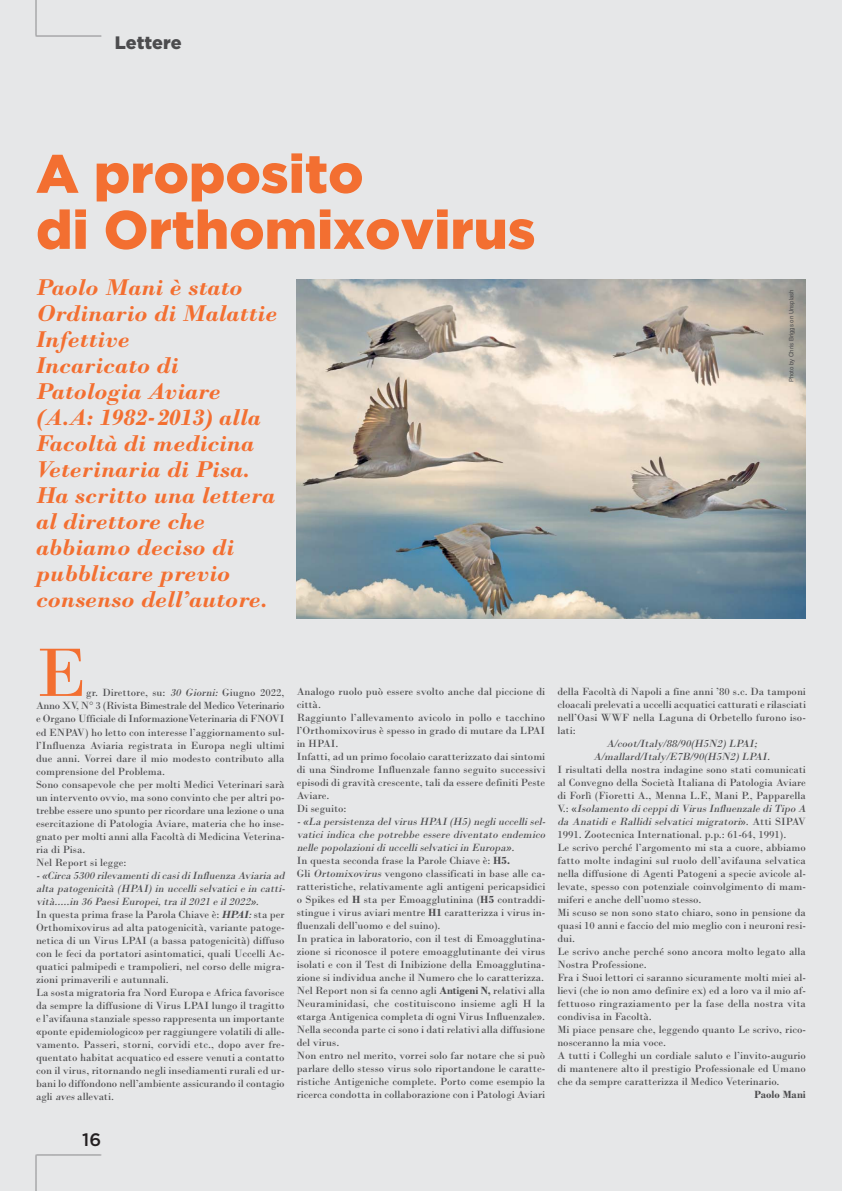
<style>
.page{position:relative;width:842px;height:1191px;background:#e6e7e8}
.page>*{position:absolute;margin:0;border:0;box-sizing:border-box;transform-origin:0 0}
.t1{font:72px "Bodoni";color:#f36f31}
.t2{font:900 54px/56px "Gotham";color:#f36f31}
.t3{font:italic 700 24px/26px "Bodoni";color:#f36f31}
.t4{font:900 18px "Gotham";color:#4c4c4e}
.t5{font:500 18px "Gotham";color:#231f20}
.t6{font:11px/13px "Bodoni";color:#4c4c4e}
.t7{font:italic 11px/13px "Bodoni";color:#4c4c4e;text-align:center}
.t8{font:700 11px "Bodoni";color:#4c4c4e}
.t9{font:6.1px "Helvetica";color:#4c4c4e}
.s1{font-style:italic}
.s2{font-weight:700;font-style:italic}
.s3{font-weight:700}
</style>
<div class="page">
<svg style="left:36px;top:1154px;width:66px;height:37px"></svg>
<svg style="left:36px;top:0;width:66px;height:37px"></svg>
<img style="left:297px;top:279px;width:509px;height:340px">
<h3 class="t4" style="left:115px;top:36px;width:68px">Lettere</h3>
<h2 class="t2" style="left:36px;top:149px;width:501px">A proposito<br>di Orthomixovirus</h2>
<p class="t3" style="left:36px;top:277px;width:243px">Paolo Mani è stato<br>Ordinario di Malattie<br>Infettive<br>Incaricato di<br>Patologia Aviare (A.A: 1982-2013) alla<br>Facoltà di medicina<br>Veterinaria di Pisa.<br>Ha scritto una lettera al direttore che abbiamo deciso di pubblicare previo consenso dell’autore.</p>
<p class="t9" style="left:789px;top:382px;width:94px;rotate:-90deg">Photo by Chris Briggs on Unsplash</p>
<h1 class="t1" style="left:36px;top:648px;width:52px">E</h1>
<p class="t6" style="left:36px;top:687px;width:250px;text-indent:50px">gr. Direttore, su: <span class="s1">30 Giorni:</span> Giugno 2022, Anno XV, N° 3 (Rivista Bimestrale del Medico Veterinario e Organo Ufficiale di InformazioneVeterinaria di FNOVI ed ENPAV) ho letto con interesse l’aggiornamento sul&shy;l’Influenza Aviaria registrata in Europa negli ultimi due anni. Vorrei dare il mio modesto contributo alla comprensione del Problema.<br>Sono consapevole che per molti Medici Veterinari sarà un intervento ovvio, ma sono convinto che per altri po&shy;trebbe essere uno spunto per ricordare una lezione o una esercitazione di Patologia Aviare, materia che ho inse&shy;gnato per molti anni alla Facoltà di Medicina Veterina&shy;ria di Pisa.<br>Nel Report si legge:</p>
<p class="t6" style="left:36px;top:870px;width:253px"><span class="s1">-«Circa 5300 rilevamentidicasidiInfluenza Aviaria ad alta patogenicità (HPAI) in uccelli selvatici e in catti&shy;vità.....in 36 PaesiEuropei,tra il2021 e il2022».<br></span>In questa prima frase la Parola Chiave è: <span class="s2">HPAI</span><span class="s1">:</span>sta per Orthomixovirus ad alta patogenicità, variante patoge&shy;netica di un Virus LPAI (a bassa patogenicità) diffuso con le feci da portatori asintomatici, quali Uccelli Ac&shy;quatici palmipedi e trampolieri, nel corso delle migra&shy;zioni primaverili e autunnali.<br>La sosta migratoria fra Nord Europa e Africa favorisce da sempre la diffusione di Virus LPAI lungo il tragitto e l’avifauna stanziale spesso rappresenta un importante «ponte epidemiologico» per raggiungere volatili di alle&shy;vamento. Passeri, storni, corvidi etc., dopo aver fre&shy;quentato habitat acquatico ed essere venuti a contatto con il virus, ritornando negli insediamenti rurali ed ur&shy;bani lo diffondono nell’ambiente assicurando il contagio agli <span class="s1">aves</span>allevati.</p>
<p class="t6" style="left:297px;top:686px;width:250px">Analogo ruolo può essere svolto anche dal piccione di città.<br>Raggiunto l’allevamento avicolo in pollo e tacchino l’Orthomixovirus è spesso in grado di mutare da LPAI in HPAI.<br>Infatti, ad un primo focolaio caratterizzato dai sintomi di una Sindrome Influenzale fanno seguito successivi episodi di gravità crescente, tali da essere definiti Peste Aviare.<br>Di seguito:</p>
<p class="t6" style="left:297px;top:816px;width:252px"><span class="s1">-«La persistenza delvirus HPAI (H5)negliuccellisel&shy;vatici indica che potrebbe essere diventato endemico nelle popolazionidiuccelliselvaticiin Europa».<br></span>In questa seconda frase la Parole Chiave è: <span class="s3">H5.<br></span>Gli <span class="s1">Ortomixovirus</span>vengono classificati in base alle ca&shy;ratteristiche, relativamente agli antigeni pericapsidici o Spikes ed <span class="s3">H</span> sta per Emoagglutinina (<span class="s3">H5</span> contraddi&shy;stingue i virus aviari mentre <span class="s3">H1</span> caratterizza i virus in&shy;fluenzali dell’uomo e del suino).<br>In pratica in laboratorio, con il test di Emoagglutina&shy;zione si riconosce il potere emoagglutinante dei virus isolati e con il Test di Inibizione della Emoagglutina&shy;zione si individua anche il Numero che lo caratterizza.<br>Nel Report non si fa cenno agli <span class="s3">Antigeni N,</span> relativi alla Neuraminidasi, che costituiscono insieme agli H la «targa Antigenica completa di ogni Virus Influenzale».<br>Nella seconda parte ci sono i dati relativi alla diffusione del virus.<br>Non entro nel merito, vorrei solo far notare che si può parlare dello stesso virus solo riportandone le caratte&shy;ristiche Antigeniche complete. Porto come esempio la ricerca condotta in collaborazione con i Patologi Aviari</p>
<p class="t6" style="left:557px;top:686px;width:250px;text-align:justify">della Facoltà di Napoli a fine anni ’80 s.c. Da tamponi cloacali prelevati a uccelli acquatici catturati e rilasciati nell’Oasi WWF nella Laguna di Orbetello furono iso&shy;lati:</p>
<p class="t7" style="left:593px;top:738px;width:180px">A/coot/Italy/88/90(H5N2)LPAI;<br>A/mallard/Italy/E7B/90(H5N2)LPAI.</p>
<p class="t6" style="left:557px;top:764px;width:252px">I risultati della nostra indagine sono stati comunicati al Convegno della Società Italiana di Patologia Aviare di Forlì (Fioretti A., Menna L.F., Mani P., Papparella V. : « <span class="s1">Isolamento diceppidiVirus Influenzale diTipo A da Anatidi e Rallidi selvatici migratori</span>» . A t t i S I PAV 1991. Zootecnica International. p.p.: 61-64, 1991).<br>Le scrivo perché l’argomento mi sta a cuore, abbiamo fatto molte indagini sul ruolo dell’avifauna selvatica nella diffusione di Agenti Patogeni a specie avicole al&shy;levate, spesso con potenziale coinvolgimento di mam&shy;miferi e anche dell’uomo stesso.<br>Mi scuso se non sono stato chiaro, sono in pensione da quasi 10 anni e faccio del mio meglio con i neuroni resi&shy;dui.<br>Le scrivo anche perché sono ancora molto legato alla Nostra Professione.<br>Fra i Suoi lettori ci saranno sicuramente molti miei al&shy;lievi (che io non amo definire ex) ed a loro va il mio af&shy;fettuoso ringraziamento per la fase della nostra vita condivisa in Facoltà.<br>Mi piace pensare che, leggendo quanto Le scrivo, rico&shy;nosceranno la mia voce.<br>A tutti i Colleghi un cordiale saluto e l’invito-augurio di mantenere alto il prestigio Professionale ed Umano che da sempre caratterizza il Medico Veterinario.</p>
<p class="t8" style="left:754px;top:1090px;width:53px">Paolo Mani</p>
<h3 class="t5" style="left:82px;top:1133px;width:20px">16</h3>
</div>
